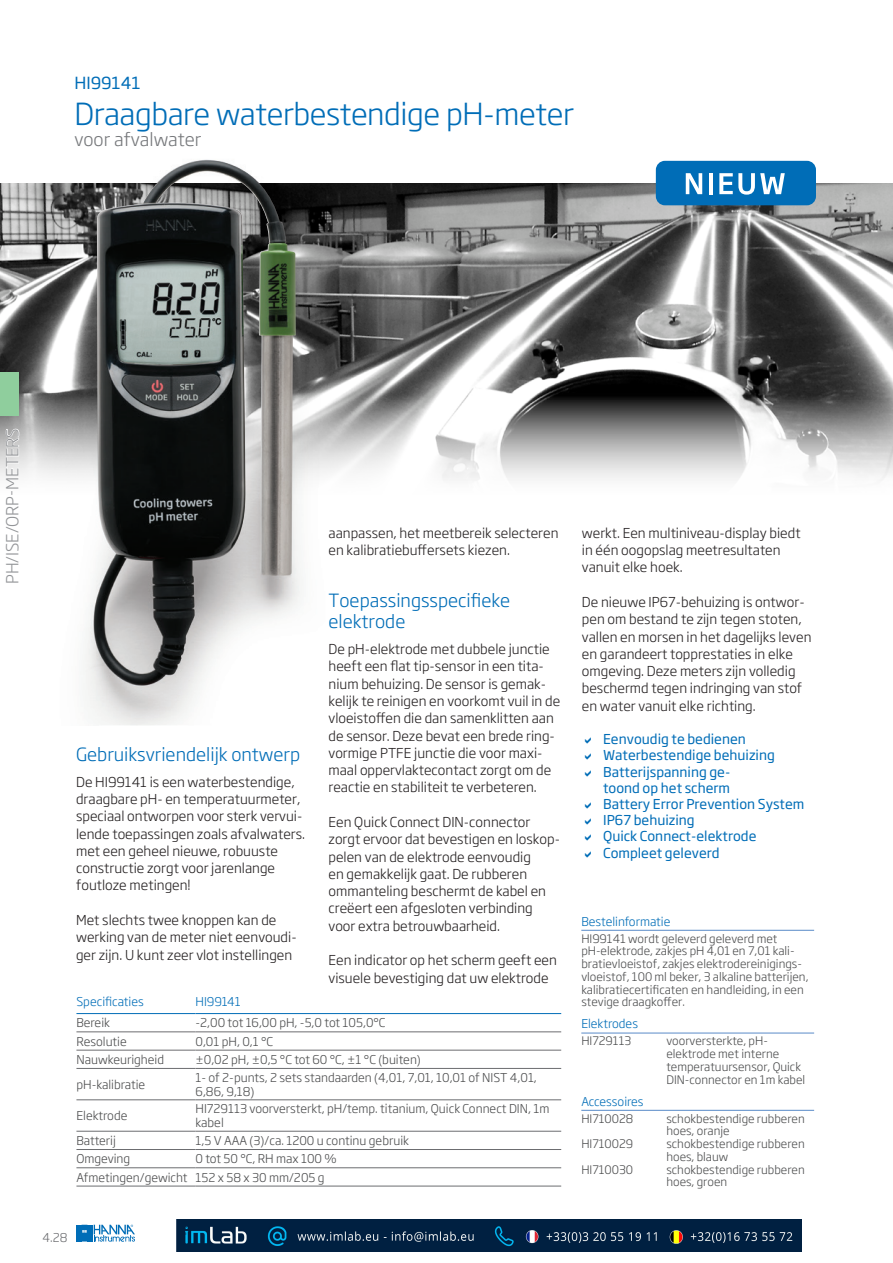
<style>
.page{position:relative;width:893px;height:1263px;background:#fff}
.page>*{position:absolute;margin:0;border:0;box-sizing:border-box;transform-origin:0 0}
.Titels{font:300 30px "Soho Gothic Pro";letter-spacing:-.015em;color:#006db7}
.Titel_2{font:300 18px/21.6px "Soho Gothic Pro";color:#006db7}
.Artikel__ondertitel{font:300 18px "Soho Gothic Pro";color:#76787b}
.t1{font:300 16.5px "Soho Gothic Pro";color:#939598}
.Artikelcode{font:16.5px "Soho Gothic Pro";color:#006db7}
.t2{font:300 13.5px/17.2px "Soho Gothic Pro";color:#231f20}
.t3{font:13.5px/16.2px "Soho Gothic Pro";color:#006db7}
.Tabeltekst__links{font:300 12px/13.5px "Soho Gothic Pro";color:#4b4c4d}
.Bestelinformatie__ti{font:300 12px "Soho Gothic Pro";color:#006db7}
.Tabeltekst__titel{font:300 12px "Soho Gothic Pro";color:#006db7}
.t4{font:300 12px "Soho Gothic Pro";color:#6c6d70}
.Bestelinformatie__ta{font:300 11.55px/12.8px "Soho Gothic Pro";color:#4b4c4d}
.Bestelinformatie__te{font:300 11.55px/12.8px "Soho Gothic Pro";color:#4b4c4d}
</style>
<div class="page">
<img style="left:0;top:183px;width:893px;height:319px">
<div style="left:656px;top:161px;width:160px;height:44px;background:#006db7;border-radius:9px"></div>
<svg style="left:686px;top:173px;width:16px;height:21px"></svg>
<hr style="left:709px;top:173px;width:4px;height:21px;background:#fff">
<svg style="left:719px;top:173px;width:66px;height:22px"></svg>
<img style="left:92px;top:160px;width:204px;height:525px">
<hr style="left:76px;top:1031px;width:120px;height:1px;background:#6c6d70">
<hr style="left:76px;top:1050px;width:120px;height:1px;background:#6c6d70">
<hr style="left:196px;top:1050px;width:365px;height:1px;background:#6c6d70">
<hr style="left:76px;top:1068px;width:120px;height:1px;background:#6c6d70">
<hr style="left:196px;top:1068px;width:365px;height:1px;background:#6c6d70">
<hr style="left:76px;top:1099px;width:120px;height:1px;background:#6c6d70">
<hr style="left:196px;top:1099px;width:365px;height:1px;background:#6c6d70">
<hr style="left:196px;top:1031px;width:365px;height:1px;background:#6c6d70">
<hr style="left:76px;top:1131px;width:120px;height:1px;background:#6c6d70">
<hr style="left:196px;top:1131px;width:365px;height:1px;background:#6c6d70">
<hr style="left:76px;top:1149px;width:120px;height:1px;background:#6c6d70">
<hr style="left:196px;top:1149px;width:365px;height:1px;background:#6c6d70">
<hr style="left:76px;top:1167px;width:120px;height:1px;background:#6c6d70">
<hr style="left:196px;top:1167px;width:365px;height:1px;background:#6c6d70">
<hr style="left:76px;top:1186px;width:120px;height:1px;background:#6c6d70">
<hr style="left:196px;top:1186px;width:365px;height:1px;background:#6c6d70">
<hr style="left:76px;top:1013px;width:120px;height:1px;background:#006db7">
<hr style="left:196px;top:1013px;width:365px;height:1px;background:#006db7">
<hr style="left:581px;top:930px;width:233px;height:1px;background:#598ac8">
<hr style="left:581px;top:1033px;width:233px;height:1px;background:#598ac8">
<hr style="left:581px;top:1110px;width:233px;height:1px;background:#598ac8">
<svg style="left:5px;top:428px;width:15px;height:74px"></svg>
<svg style="left:77px;top:1224px;width:58px;height:18px"></svg>
<div style="left:0;top:372px;width:19px;height:43px;background:#8fce9d"></div>
<img style="left:176px;top:1219px;width:626px;height:32px">
<p class="Artikelcode" style="left:74px;top:70px;width:68px">HI99141</p>
<p class="Titels" style="left:74px;top:90px;width:501px">Draagbare waterbestendige pH-meter</p>
<p class="Artikel__ondertitel" style="left:74px;top:126px;width:129px">voor afvalwater</p>
<p class="t1" style="left:0;top:584px;width:157px;rotate:-90deg">PH/ISE/ORP-METERS</p>
<p class="Titel_2" style="left:76px;top:742px;width:226px">Gebruiksvriendelijk ontwerp</p>
<p class="t2" style="left:76px;top:772px;width:230px">De HI99141 is een waterbestendige, draagbare pH- en temperatuurmeter, speciaal ontworpen voor sterk vervui&shy;lende toepassingen zoals afvalwaters. met een geheel nieuwe, robuuste constructie zorgt voor jarenlange foutloze metingen!</p>
<p class="t2" style="left:76px;top:910px;width:222px">Met slechts twee knoppen kan de werking van de meter niet eenvoudi&shy;ger zijn. U kunt zeer vlot instellingen</p>
<p class="t2" style="left:329px;top:523px;width:231px">aanpassen, het meetbereik selecteren en kalibratiebuffersets kiezen.</p>
<p class="Titel_2" style="left:329px;top:588px;width:183px">Toepassingsspecifieke elektrode</p>
<p class="t2" style="left:329px;top:640px;width:233px">De pH-elektrode met dubbele junctie heeft een flat tip-sensor in een tita&shy;nium behuizing. De sensor is gemak&shy;kelijk te reinigen en voorkomt vuil in de vloeistoffen die dan samenklitten aan de sensor. Deze bevat een brede ring&shy;vormige PTFE junctie die voor maxi&shy;maal oppervlaktecontact zorgt om de reactie en stabiliteit te verbeteren.</p>
<p class="t2" style="left:329px;top:812px;width:233px">Een Quick Connect DIN-connector zorgt ervoor dat bevestigen en loskop&shy;pelen van de elektrode eenvoudig<br>en gemakkelijk gaat. De rubberen ommanteling beschermt de kabel en creëert een afgesloten verbinding voor extra betrouwbaarheid.</p>
<p class="t2" style="left:329px;top:951px;width:230px">Een indicator op het scherm geeft een visuele bevestiging dat uw elektrode</p>
<p class="Tabeltekst__titel" style="left:76px;top:992px;width:69px">Specificaties</p>
<p class="Tabeltekst__titel" style="left:196px;top:992px;width:47px">HI99141</p>
<p class="Tabeltekst__links" style="left:76px;top:1015px;width:35px">Bereik</p>
<p class="Tabeltekst__links" style="left:196px;top:1015px;width:191px">-2,00 tot 16,00 pH, -5,0 tot 105,0°C</p>
<p class="Tabeltekst__links" style="left:76px;top:1034px;width:52px">Resolutie</p>
<p class="Tabeltekst__links" style="left:196px;top:1034px;width:79px">0,01 pH, 0,1 °C</p>
<p class="Tabeltekst__links" style="left:76px;top:1052px;width:89px">Nauwkeurigheid</p>
<p class="Tabeltekst__links" style="left:196px;top:1052px;width:227px">±0,02 pH, ±0,5 °C tot 60 °C, ±1 °C (buiten)</p>
<p class="Tabeltekst__links" style="left:76px;top:1077px;width:70px">pH-kalibratie</p>
<p class="Tabeltekst__links" style="left:196px;top:1070px;width:343px">1- of 2-punts, 2 sets standaarden (4,01, 7,01, 10,01 of NIST 4,01,<br>6,86, 9,18)</p>
<p class="Tabeltekst__links" style="left:76px;top:1108px;width:52px">Elektrode</p>
<p class="Tabeltekst__links" style="left:196px;top:1101px;width:355px">HI729113 voorversterkt, pH/temp. titanium, Quick Connect DIN, 1m kabel</p>
<p class="Tabeltekst__links" style="left:76px;top:1133px;width:41px">Batterij</p>
<p class="Tabeltekst__links" style="left:196px;top:1133px;width:215px">1,5 V AAA (3)/ca. 1200 u continu gebruik</p>
<p class="Tabeltekst__links" style="left:76px;top:1151px;width:55px">Omgeving</p>
<p class="Tabeltekst__links" style="left:196px;top:1151px;width:143px">0 tot 50 °C, RH max 100 %</p>
<p class="Tabeltekst__links" style="left:76px;top:1170px;width:113px">Afmetingen/gewicht</p>
<p class="Tabeltekst__links" style="left:196px;top:1170px;width:131px">152 x 58 x 30 mm/205 g</p>
<p class="t4" style="left:43px;top:1228px;width:26px">4.28</p>
<p class="t2" style="left:582px;top:523px;width:220px">werkt. Een multiniveau-display biedt in één oogopslag meetresultaten vanuit elke hoek.</p>
<p class="t2" style="left:582px;top:593px;width:231px">De nieuwe IP67-behuizing is ontwor&shy;pen om bestand te zijn tegen stoten, vallen en morsen in het dagelijks leven en garandeert topprestaties in elke omgeving. Deze meters zijn volledig beschermd tegen indringing van stof en water vanuit elke richting.</p>
<p class="t3" style="left:603px;top:730px;width:144px">Eenvoudig te bedienen</p>
<p class="t3" style="left:603px;top:746px;width:173px">Waterbestendige behuizing</p>
<p class="t3" style="left:603px;top:763px;width:129px">Batterijspanning ge&shy;toond op het scherm</p>
<p class="t3" style="left:603px;top:795px;width:203px">Battery Error Prevention System</p>
<p class="t3" style="left:603px;top:811px;width:93px">IP67 behuizing</p>
<p class="t3" style="left:603px;top:827px;width:155px">Quick Connect-elektrode</p>
<p class="t3" style="left:603px;top:844px;width:118px">Compleet geleverd</p>
<p class="Bestelinformatie__ti" style="left:581px;top:912px;width:91px">Bestelinformatie</p>
<p class="Bestelinformatie__te" style="left:581px;top:931px;width:229px">HI99141 wordt geleverd geleverd met pH-elektrode, zakjes pH 4,01 en 7,01 kali&shy;bratievloeistof, zakjes elektrodereinigings&shy;vloeistof, 100 ml beker, 3 alkaline batterijen, kalibratiecertificaten en handleiding, in een stevige draagkoffer.</p>
<p class="Bestelinformatie__ti" style="left:581px;top:1015px;width:58px">Elektrodes</p>
<p class="Bestelinformatie__ta" style="left:581px;top:1034px;width:51px">HI729113</p>
<p class="Bestelinformatie__ta" style="left:666px;top:1034px;width:140px">voorversterkte, pH&shy;elektrode met interne temperatuursensor, Quick<br>DIN-connector en 1m kabel</p>
<p class="Bestelinformatie__ti" style="left:581px;top:1092px;width:64px">Accessoires</p>
<p class="Bestelinformatie__ta" style="left:581px;top:1111px;width:54px">HI710028</p>
<p class="Bestelinformatie__ta" style="left:666px;top:1111px;width:140px">schokbestendige rubberen hoes, oranje</p>
<p class="Bestelinformatie__ta" style="left:581px;top:1137px;width:53px">HI710029</p>
<p class="Bestelinformatie__ta" style="left:666px;top:1137px;width:140px">schokbestendige rubberen hoes, blauw</p>
<p class="Bestelinformatie__ta" style="left:581px;top:1162px;width:53px">HI710030</p>
<p class="Bestelinformatie__ta" style="left:666px;top:1162px;width:140px">schokbestendige rubberen hoes, groen</p>
</div>
